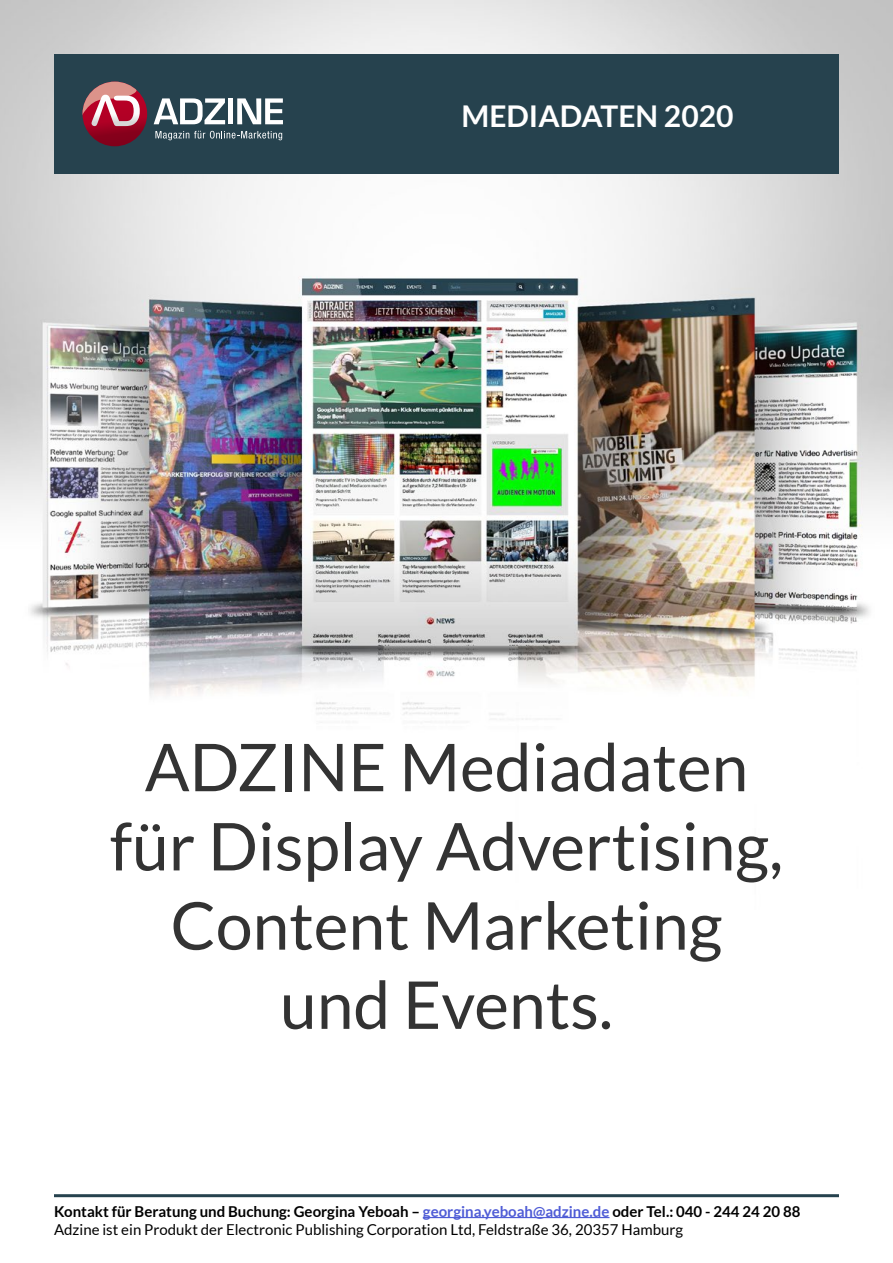
<style>
.page{position:relative;width:893px;height:1263px;background:#fff}
.page>*{position:absolute;margin:0;border:0;box-sizing:border-box;transform-origin:0 0}
.t1{font:66px/79.2px "Lato";color:#333;text-align:center}
.t2{font:700 30px "Lato";color:#fff}
.t3{font:15px/18px "Lato";color:#000}
.s1{font-weight:700}
.s2{font-weight:700;color:#4f5cd6}
</style>
<div class="page">
<hr style="left:54px;top:1194px;width:785px;height:3px;background:#26424e">
<hr style="left:423px;top:1217px;width:186px;height:1px;background:#4f5cd6">
<img style="left:0;top:0;width:893px;height:723px">
<div style="left:54px;top:54px;width:785px;height:120px;background:#26424e"></div>
<svg style="left:82px;top:82px;width:65px;height:64px"></svg>
<svg style="left:82px;top:82px;width:58px;height:44px;background:#bb6a77"></svg>
<svg style="left:154px;top:98px;width:71px;height:26px"></svg>
<div style="left:228px;top:98px;width:5px;height:26px;background:#fff"></div>
<svg style="left:237px;top:98px;width:46px;height:26px"></svg>
<svg style="left:155px;top:131px;width:127px;height:9px"></svg>
<p class="t2" style="left:461px;top:99px;width:274px">MEDIADATEN 2020</p>
<p class="t1" style="left:110px;top:727px;width:675px">ADZINE Mediadaten für Display Advertising,<br>Content Marketing</p>
<p class="t1" style="left:280px;top:965px;width:334px">und Events.</p>
<p class="t3" style="left:54px;top:1202px;width:748px"><span class="s1">Kontakt für Beratung und Buchung: Georgina Yeboah –</span> <span class="s2">georgina.yeboah@adzine.de</span> <span class="s1">oder Tel.: 040 - 244 24 20 88<br></span>Adzine ist ein Produkt der Electronic Publishing Corporation Ltd, Feldstraße 36, 20357 Hamburg</p>
</div>
